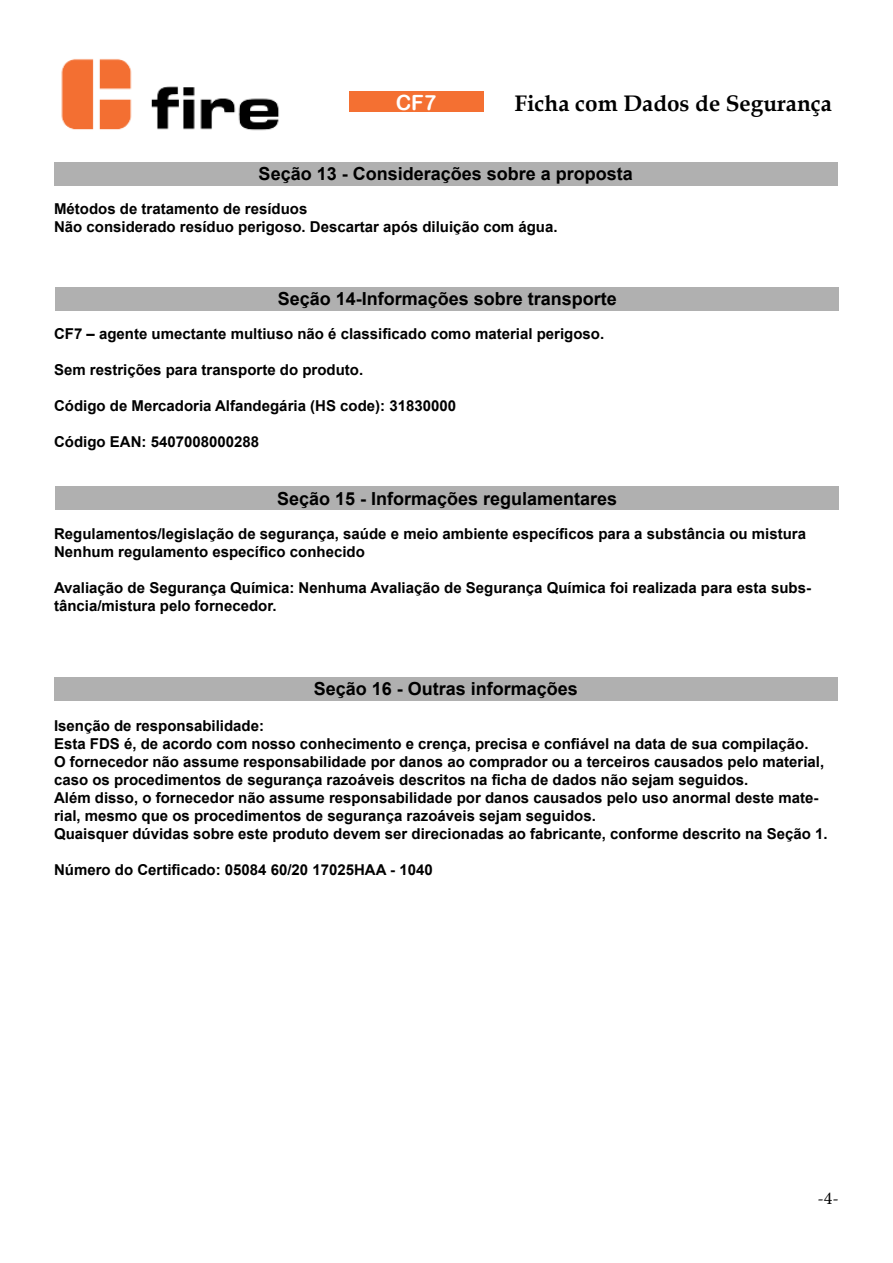
<style>
.page{position:relative;width:893px;height:1263px;background:#fff}
.page>*{position:absolute;margin:0;border:0;box-sizing:border-box;transform-origin:0 0}
.t1{font:700 22.5px "Book Antiqua";color:#000}
.t2{font:21px "Arial Rounded MT Bold";color:#fff}
.t3{font:700 18px "Arial";color:#000}
.t4{font:18px "Minion Pro";color:#000}
.t5{font:700 15px/18px "Arial";color:#000}
</style>
<div class="page">
<div style="left:54px;top:163px;width:783px;height:23px;background:#b0b0b0"></div>
<div style="left:56px;top:287px;width:783px;height:23px;background:#b0b0b0"></div>
<div style="left:56px;top:487px;width:783px;height:23px;background:#b0b0b0"></div>
<div style="left:54px;top:677px;width:783px;height:23px;background:#b0b0b0"></div>
<div style="left:349px;top:91px;width:134px;height:21px;background:#f47032"></div>
<img style="left:61px;top:59px;width:218px;height:72px">
<h2 class="t2" style="left:396px;top:90px;width:42px">CF7</h2>
<h1 class="t1" style="left:515px;top:88px;width:319px">Ficha com Dados de Segurança</h1>
<p class="t3" style="left:259px;top:161px;width:376px">Seção 13 - Considerações sobre a proposta</p>
<p class="t5" style="left:54px;top:200px;width:505px">Métodos de tratamento de resíduos<br>Não considerado resíduo perigoso. Descartar após diluição com água.</p>
<p class="t3" style="left:278px;top:286px;width:341px">Seção 14-Informações sobre transporte</p>
<p class="t5" style="left:54px;top:325px;width:552px">CF7 – agente umectante multiuso não é classificado como material perigoso.</p>
<p class="t5" style="left:54px;top:361px;width:311px">Sem restrições para transporte do produto.</p>
<p class="t5" style="left:54px;top:397px;width:404px">Código de Mercadoria Alfandegária (HS code): 31830000</p>
<p class="t5" style="left:54px;top:433px;width:207px">Código EAN: 5407008000288</p>
<p class="t3" style="left:277px;top:485px;width:342px">Seção 15 - Informações regulamentares</p>
<p class="t5" style="left:54px;top:525px;width:753px">Regulamentos/legislação de segurança, saúde e meio ambiente específicos para a substância ou mistura<br>Nenhum regulamento específico conhecido</p>
<p class="t5" style="left:54px;top:579px;width:758px">Avaliação de Segurança Química: Nenhuma Avaliação de Segurança Química foi realizada para esta subs&shy;tância/mistura pelo fornecedor.</p>
<p class="t3" style="left:314px;top:676px;width:266px">Seção 16 - Outras informações</p>
<p class="t5" style="left:54px;top:716px;width:775px">Isenção de responsabilidade:<br>Esta FDS é, de acordo com nosso conhecimento e crença, precisa e confiável na data de sua compilação.<br>O fornecedor não assume responsabilidade por danos ao comprador ou a terceiros causados pelo material, caso os procedimentos de segurança razoáveis descritos na ficha de dados não sejam seguidos.<br>Além disso, o fornecedor não assume responsabilidade por danos causados pelo uso anormal deste mate&shy;rial, mesmo que os procedimentos de segurança razoáveis sejam seguidos.<br>Quaisquer dúvidas sobre este produto devem ser direcionadas ao fabricante, conforme descrito na Seção 1.</p>
<p class="t5" style="left:54px;top:860px;width:380px">Número do Certificado: 05084 60/20 17025HAA - 1040</p>
<p class="t4" style="left:817px;top:1186px;width:23px">-4-</p>
</div>
